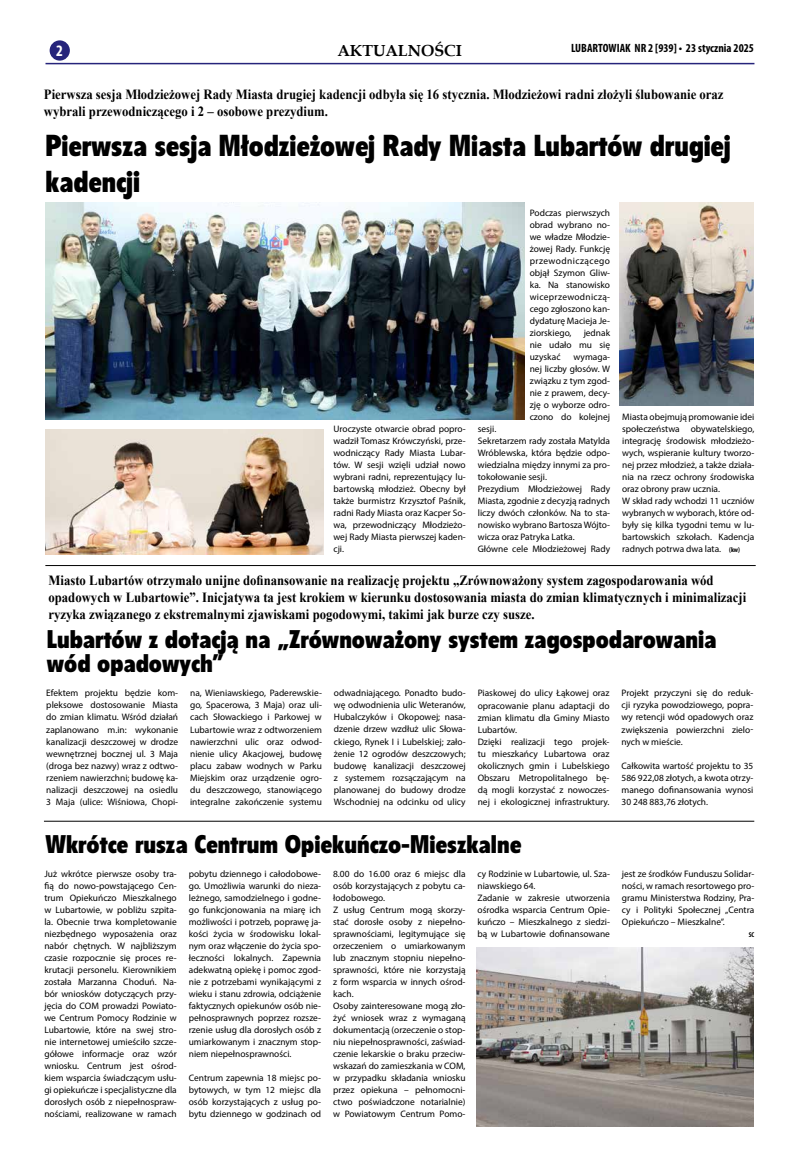
<style>
.page{position:relative;width:794px;height:1163px;background:#fff}
.page>*{position:absolute;margin:0;border:0;box-sizing:border-box;transform-origin:0 0}
.t1{font:29.2px/36px "EFN Olivea OT";color:#000}
.t2{font:24.6px/24px "EFN Olivea OT";color:#000}
.t3{font:700 16px "Book Antiqua";color:#000}
.t4{font:700 condensed 16px "Myriad Pro";color:#fff}
.t5{font:700 14px/16.8px "Times New Roman";color:#000;scale:.91 1}
.t6{font:700 condensed 12px "Myriad Pro";color:#000}
.t7{font:9.4px/12px "Myriad Pro";color:#000;text-align:justify}
.t8{font:700 condensed 7px "Myriad Pro";color:#000}
.s1{font-weight:700;font-stretch:condensed;font-size:7px}
</style>
<div class="page">
<div style="left:50px;top:40px;width:20px;height:21px;background:#26247b;border-radius:50%"></div>
<hr style="left:45px;top:63px;width:709px;height:1px;background:#26247b">
<hr style="left:44px;top:820px;width:710px;height:1px;background:#000">
<hr style="left:45px;top:565px;width:710px;height:1px;background:#000">
<img style="left:46px;top:202px;width:478px;height:218px">
<img style="left:46px;top:430px;width:278px;height:125px">
<img style="left:619px;top:202px;width:135px;height:203px">
<img style="left:476px;top:947px;width:277px;height:178px">
<h3 class="t4" style="left:56px;top:40px;width:8px">2</h3>
<h3 class="t3" style="left:337px;top:39px;width:126px">AKTUALNOŚCI</h3>
<p class="t6" style="left:571px;top:41px;width:184px">LUBARTOWIAK NR 2 [939] • 23 stycznia 2025</p>
<h3 class="t5" style="left:44px;top:85px;width:748px">Pierwsza sesja Młodzieżowej Rady Miasta drugiej kadencji odbyła się 16 stycznia. Młodzieżowi radni złożyli ślubowanie oraz wybrali przewodniczącego i 2 – osobowe prezydium.</h3>
<h1 class="t1" style="left:46px;top:127px;width:687px">Pierwsza sesja Młodzieżowej Rady Miasta Lubartów drugiej kadencji</h1>
<p class="t7" style="left:530px;top:207px;width:82px">Podczas pierwszych obrad wybrano no&shy;we władze Młodzie&shy;żowej Rady. Funkcję przewodniczącego objął Szymon Gliw&shy;ka. Na stanowisko wiceprzewodniczą&shy;cego zgłoszono kan&shy;dydaturę Macieja Je&shy;ziorskiego,</p>
<p class="t7" style="left:530px;top:327px;width:82px;text-indent:54px">jednak nie udało mu się uzyskać</p>
<p class="t7" style="left:530px;top:351px;width:82px;text-indent:44px">wymaga&shy;nej liczby głosów. W związku z tym zgod&shy;nie z prawem, decy&shy;zję o wyborze odro&shy;czono do kolejnej</p>
<p class="t7" style="left:478px;top:423px;width:134px;text-align:left">sesji.<br>Sekretarzem rady została Matylda<br>Wróblewska, która będzie odpo&shy;wiedzialna między innymi za pro&shy;tokołowanie sesji.<br>Prezydium Młodzieżowej Rady<br>Miasta, zgodnie z decyzją radnych liczy dwóch członków. Na to sta&shy;nowisko wybrano Bartosza Wójto&shy;wicza oraz Patryka Latka.<br>Główne cele Młodzieżowej Rady</p>
<p class="t7" style="left:622px;top:411px;width:134px;text-align:left">Miasta obejmują promowanie idei społeczeństwa obywatelskiego, integrację środowisk młodzieżo&shy;wych, wspieranie kultury tworzo&shy;nej przez młodzież, a także działa&shy;nia na rzecz ochrony środowiska oraz obrony praw ucznia.<br>W skład rady wchodzi 11 uczniów wybranych w wyborach, które od&shy;były się kilka tygodni temu w lu&shy;bartowskich szkołach. Kadencja radnych potrwa dwa lata. <span class="s1">(kw)</span></p>
<p class="t5" style="left:48px;top:572px;width:768px">Miasto Lubartów otrzymało unijne dofinansowanie na realizację projektu „Zrównoważony system zagospodarowania wód opadowych w Lubartowie”. Inicjatywa ta jest krokiem w kierunku dostosowania miasta do zmian klimatycznych i minimalizacji ryzyka związanego z ekstremalnymi zjawiskami pogodowymi, takimi jak burze czy susze.</p>
<p class="t7" style="left:333px;top:423px;width:134px">Uroczyste otwarcie obrad popro&shy;wadził Tomasz Krówczyński, prze&shy;wodniczący Rady Miasta Lubar&shy;tów. W sesji wzięli udział nowo wybrani radni, reprezentujący lu&shy;bartowską młodzież. Obecny był także burmistrz Krzysztof Paśnik, radni Rady Miasta oraz Kacper So&shy;wa, przewodniczący Młodzieżo&shy;wej Rady Miasta pierwszej kaden&shy;cji.</p>
<h2 class="t2" style="left:47px;top:627px;width:671px">Lubartów z dotacją na „Zrównoważony system zagospodarowania wód opadowych”</h2>
<p class="t7" style="left:46px;top:687px;width:133px">Efektem projektu będzie kom&shy;pleksowe dostosowanie Miasta do zmian klimatu. Wśród działań zaplanowano m.in: wykonanie kanalizacji deszczowej w drodze wewnętrznej bocznej ul. 3 Maja (droga bez nazwy) wraz z odtwo&shy;rzeniem nawierzchni; budowę ka&shy;nalizacji deszczowej na osiedlu 3 Maja (ulice: Wiśniowa, Chopi-</p>
<p class="t7" style="left:190px;top:687px;width:133px">na, Wieniawskiego, Paderewskie&shy;go, Spacerowa, 3 Maja) oraz uli&shy;cach Słowackiego i Parkowej w Lubartowie wraz z odtworzeniem nawierzchni ulic oraz odwod&shy;nienie ulicy Akacjowej, budowę placu zabaw wodnych w Parku Miejskim oraz urządzenie ogro&shy;du deszczowego, stanowiącego integralne zakończenie systemu</p>
<p class="t7" style="left:334px;top:687px;width:133px">odwadniającego. Ponadto budo&shy;wę odwodnienia ulic Weteranów, Hubalczyków i Okopowej; nasa&shy;dzenie drzew wzdłuż ulic Słowa&shy;ckiego, Rynek I i Lubelskiej; zało&shy;żenie 12 ogrodów deszczowych; budowę kanalizacji deszczowej z systemem rozsączającym na planowanej do budowy drodze Wschodniej na odcinku od ulicy</p>
<p class="t7" style="left:478px;top:687px;width:133px;text-align:left">Piaskowej do ulicy Łąkowej oraz opracowanie planu adaptacji do zmian klimatu dla Gminy Miasto<br>Lubartów.<br>Dzięki realizacji tego projek&shy;tu mieszkańcy Lubartowa oraz okolicznych gmin i Lubelskiego<br>Obszaru Metropolitalnego bę&shy;dą mogli korzystać z nowoczes&shy;nej i ekologicznej infrastruktury.</p>
<p class="t7" style="left:621px;top:687px;width:133px">Projekt przyczyni się do reduk&shy;cji ryzyka powodziowego, popra&shy;wy retencji wód opadowych oraz zwiększenia powierzchni zielo&shy;nych w mieście.</p>
<p class="t7" style="left:621px;top:759px;width:133px">Całkowita wartość projektu to 35<br>586 922,08 złotych, a kwota otrzy&shy;manego dofinansowania wynosi 30 248 883,76 złotych.</p>
<h2 class="t2" style="left:45px;top:831px;width:477px">Wkrótce rusza Centrum Opiekuńczo-Mieszkalne</h2>
<p class="t7" style="left:44px;top:867px;width:134px">Już wkrótce pierwsze osoby tra&shy;fią do nowo-powstającego Cen&shy;trum Opiekuńczo Mieszkalnego w Lubartowie, w pobliżu szpita&shy;la. Obecnie trwa kompletowanie niezbędnego wyposażenia oraz nabór chętnych. W najbliższym czasie rozpocznie się proces re&shy;krutacji personelu. Kierownikiem została Marzanna Choduń. Na&shy;bór wniosków dotyczących przy&shy;jęcia do COM prowadzi Powiato&shy;we Centrum Pomocy Rodzinie w Lubartowie, które na swej stro&shy;nie internetowej umieściło szcze&shy;gółowe informacje oraz wzór wniosku. Centrum jest ośrod&shy;kiem wsparcia świadczącym usłu&shy;gi opiekuńcze i specjalistyczne dla dorosłych osób z niepełnospraw&shy;nościami, realizowane w ramach</p>
<p class="t7" style="left:189px;top:867px;width:134px">pobytu dziennego i całodobowe&shy;go. Umożliwia warunki do nieza&shy;leżnego, samodzielnego i godne&shy;go funkcjonowania na miarę ich możliwości i potrzeb, poprawę ja&shy;kości życia w środowisku lokal&shy;nym oraz włączenie do życia spo&shy;łeczności lokalnych. Zapewnia adekwatną opiekę i pomoc zgod&shy;nie z potrzebami wynikającymi z wieku i stanu zdrowia, odciążenie faktycznych opiekunów osób nie&shy;pełnosprawnych poprzez rozsze&shy;rzenie usług dla dorosłych osób z umiarkowanym i znacznym stop&shy;niem niepełnosprawności.</p>
<p class="t7" style="left:189px;top:1071px;width:134px">Centrum zapewnia 18 miejsc po&shy;bytowych, w tym 12 miejsc dla osób korzystających z usług po&shy;bytu dziennego w godzinach od</p>
<p class="t7" style="left:333px;top:867px;width:134px;text-align:left">8.00 do 16.00 oraz 6 miejsc dla osób korzystających z pobytu ca&shy;łodobowego.<br>Z usług Centrum mogą skorzy&shy;stać dorosłe osoby z niepełno&shy;sprawnościami, legitymujące się orzeczeniem o umiarkowanym lub znacznym stopniu niepełno&shy;sprawności, które nie korzystają z form wsparcia w innych ośrod&shy;kach.<br>Osoby zainteresowane mogą zło&shy;żyć wniosek wraz z wymaganą dokumentacją (orzeczenie o stop&shy;niu niepełnosprawności, zaświad&shy;czenie lekarskie o braku przeciw&shy;wskazań do zamieszkania w COM, w przypadku składania wniosku przez opiekuna – pełnomocni&shy;ctwo poświadczone notarialnie) w Powiatowym Centrum Pomo-</p>
<p class="t7" style="left:477px;top:867px;width:134px;text-align:left">cy Rodzinie w Lubartowie, ul. Sza&shy;niawskiego 64.<br>Zadanie w zakresie utworzenia ośrodka wsparcia Centrum Opie&shy;kuńczo – Mieszkalnego z siedzi&shy;bą w Lubartowie dofinansowane</p>
<p class="t7" style="left:622px;top:867px;width:134px">jest ze środków Funduszu Solidar&shy;ności, w ramach resortowego pro&shy;gramu Ministerstwa Rodziny, Pra&shy;cy i Polityki Społecznej „Centra Opiekuńczo – Mieszkalne”.</p>
<p class="t8" style="left:748px;top:929px;width:7px">SC</p>
</div>
